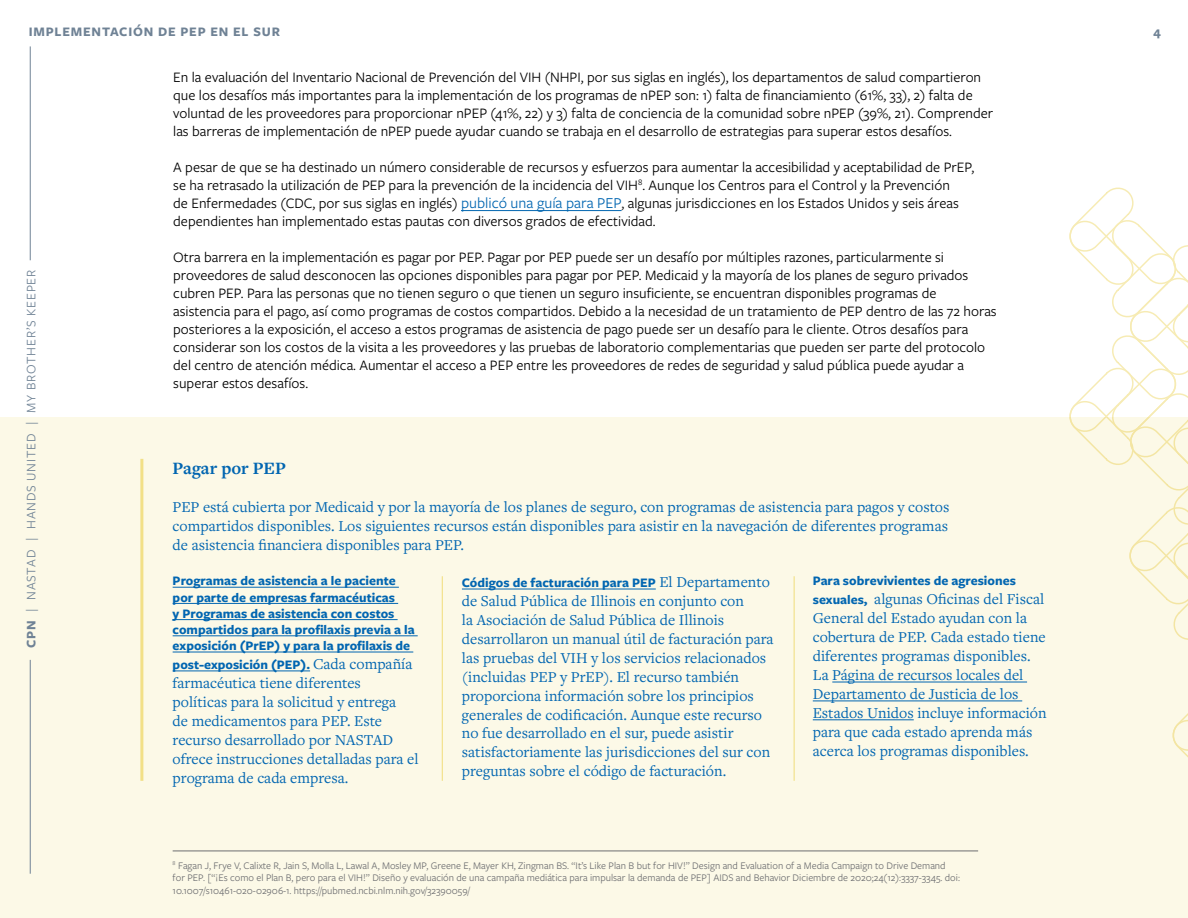
<style>
.page{position:relative;width:1188px;height:918px;background:#fff}
.page>*{position:absolute;margin:0;border:0;box-sizing:border-box;transform-origin:0 0}
.t1{font:700 18px "Freight Text Pro";color:#0266b1}
.t2{font:15.75px/18.9px "Freight Text Pro";color:#0266b1}
.t3{font:15px/18px "Freight Sans Pro";color:#000}
.t4{font:700 13.5px/16.2px "Freight Sans Pro";color:#0266b1}
.t5{font:13.5px "Freight Sans Pro";letter-spacing:.06em;color:#6f8295}
.t6{font:700 13.5px "Freight Sans Pro";letter-spacing:.06em;color:#6f8295}
.t7{font:10.5px/12.6px "Freight Sans Pro";color:#6d6e71}
.s1{font-weight:700}
.s2{font-size:15.75px;color:#0266b1}
.s3{font-family:"Freight Text Pro";font-weight:400;font-size:15.75px}
.s4{font-family:"Freight Sans Pro";font-weight:700;font-size:13.5px}
</style>
<div class="page">
<div style="left:0;top:418px;width:1188px;height:500px;background:#fcf9e7"></div>
<hr style="left:30px;top:46px;width:1px;height:214px;background:#6f8295">
<hr style="left:30px;top:660px;width:1px;height:214px;background:#6f8295">
<hr style="left:461px;top:210px;width:161px;height:1px;background:#0266b1">
<hr style="left:140px;top:459px;width:3px;height:322px;background:#f2e087">
<hr style="left:462px;top:589px;width:194px;height:1px;background:#0266b1">
<hr style="left:832px;top:682px;width:195px;height:1px;background:#0266b1">
<hr style="left:813px;top:701px;width:209px;height:1px;background:#0266b1">
<hr style="left:813px;top:720px;width:101px;height:1px;background:#0266b1">
<hr style="left:794px;top:576px;width:1px;height:205px;background:#f2e087">
<hr style="left:442px;top:576px;width:1px;height:205px;background:#f2e087">
<hr style="left:173px;top:587px;width:226px;height:1px;background:#0266b1">
<hr style="left:173px;top:603px;width:225px;height:1px;background:#0266b1">
<hr style="left:173px;top:619px;width:225px;height:1px;background:#0266b1">
<hr style="left:173px;top:636px;width:245px;height:1px;background:#0266b1">
<hr style="left:173px;top:652px;width:240px;height:1px;background:#0266b1">
<hr style="left:173px;top:671px;width:137px;height:1px;background:#0266b1">
<hr style="left:173px;top:851px;width:805px;height:1px;background:#6d6e71">
<svg style="left:1172px;top:713px;width:16px;height:45px"></svg>
<svg style="left:1066px;top:187px;width:122px;height:453px"></svg>
<p class="t6" style="left:29px;top:22px;width:253px">IMPLEMENTACIÓN DE PEP EN EL SUR</p>
<p class="t6" style="left:1153px;top:22px;width:9px">4</p>
<p class="t5" style="left:22px;top:648px;width:380px;rotate:-90deg"><span class="s1">CPN</span> | NASTAD | HANDS UNITED | MY BROTHER’S KEEPER</p>
<p class="t3" style="left:173px;top:67px;width:821px">En la evaluación del Inventario Nacional de Prevención del VIH (NHPI, por sus siglas en inglés), los departamentos de salud compartieron que los desafíos más importantes para la implementación de los programas de nPEP son: 1) falta de financiamiento (61%, 33), 2) falta de voluntad de les proveedores para proporcionar nPEP (41%, 22) y 3) falta de conciencia de la comunidad sobre nPEP (39%, 21). Comprender las barreras de implementación de nPEP puede ayudar cuando se trabaja en el desarrollo de estrategias para superar estos desafíos.</p>
<p class="t3" style="left:173px;top:157px;width:803px">A pesar de que se ha destinado un número considerable de recursos y esfuerzos para aumentar la accesibilidad y aceptabilidad de PrEP, se ha retrasado la utilización de PEP para la prevención de la incidencia del VIH<sup>8</sup>. Aunque los Centros para el Control y la Prevención<br>de Enfermedades (CDC, por sus siglas en inglés) <span class="s2">publicó una guía para PEP</span>, algunas jurisdicciones en los Estados Unidos y seis áreas dependientes han implementado estas pautas con diversos grados de efectividad.</p>
<p class="t3" style="left:173px;top:248px;width:825px">Otra barrera en la implementación es pagar por PEP. Pagar por PEP puede ser un desafío por múltiples razones, particularmente si proveedores de salud desconocen las opciones disponibles para pagar por PEP. Medicaid y la mayoría de los planes de seguro privados cubren PEP. Para las personas que no tienen seguro o que tienen un seguro insuficiente, se encuentran disponibles programas de asistencia para el pago, así como programas de costos compartidos. Debido a la necesidad de un tratamiento de PEP dentro de las 72 horas posteriores a la exposición, el acceso a estos programas de asistencia de pago puede ser un desafío para le cliente. Otros desafíos para considerar son los costos de la visita a les proveedores y las pruebas de laboratorio complementarias que pueden ser parte del protocolo del centro de atención médica. Aumentar el acceso a PEP entre les proveedores de redes de seguridad y salud pública puede ayudar a superar estos desafíos.</p>
<p class="t1" style="left:173px;top:457px;width:115px">Pagar por PEP</p>
<p class="t2" style="left:173px;top:497px;width:778px;text-align:justify">PEP está cubierta por Medicaid y por la mayoría de los planes de seguro, con programas de asistencia para pagos y costos compartidos disponibles. Los siguientes recursos están disponibles para asistir en la navegación de diferentes programas de asistencia financiera disponibles para PEP.</p>
<p class="t4" style="left:173px;top:572px;width:243px">Programas de asistencia a le paciente por parte de empresas farmacéuticas<br>y Programas de asistencia con costos compartidos para la profilaxis previa a la exposición (PrEP) y para la profilaxis de</p>
<p class="t4" style="left:173px;top:656px;width:241px">post-exposición (PEP). <span class="s3">Cada compañía</span></p>
<p class="t2" style="left:173px;top:673px;width:248px">farmacéutica tiene diferentes políticas para la solicitud y entrega<br>de medicamentos para PEP. Este recurso desarrollado por NASTAD ofrece instrucciones detalladas para el programa de cada empresa.</p>
<p class="t4" style="left:813px;top:572px;width:205px">Para sobrevivientes de agresiones</p>
<p class="t2" style="left:813px;top:589px;width:235px"><span class="s4">sexuales,</span> algunas Oficinas del Fiscal General del Estado ayudan con la cobertura de PEP. Cada estado tiene diferentes programas disponibles.<br>La Página de recursos locales del Departamento de Justicia de los Estados Unidos incluye información para que cada estado aprenda más acerca los programas disponibles.</p>
<p class="t4" style="left:462px;top:574px;width:309px">Códigos de facturación para PEP <span class="s3">El Departamento</span></p>
<p class="t2" style="left:462px;top:591px;width:313px">de Salud Pública de Illinois en conjunto con<br>la Asociación de Salud Pública de Illinois desarrollaron un manual útil de facturación para las pruebas del VIH y los servicios relacionados (incluidas PEP y PrEP). El recurso también proporciona información sobre los principios generales de codificación. Aunque este recurso no fue desarrollado en el sur, puede asistir satisfactoriamente las jurisdicciones del sur con preguntas sobre el código de facturación.</p>
<p class="t7" style="left:173px;top:858px;width:789px"><sup>8</sup> Fagan J, Frye V, Calixte R, Jain S, Molla L, Lawal A, Mosley MP, Greene E, Mayer KH, Zingman BS. “It’s Like Plan B but for HIV!” Design and Evaluation of a Media Campaign to Drive Demand for PEP. [“¡Es como el Plan B, pero para el VIH!” Diseño y evaluación de una campaña mediática para impulsar la demanda de PEP] AIDS and Behavior Diciembre de 2020;24(12):3337-3345. doi:<br>10.1007/s10461-020-02906-1. https://pubmed.ncbi.nlm.nih.gov/32390059/</p>
</div>
